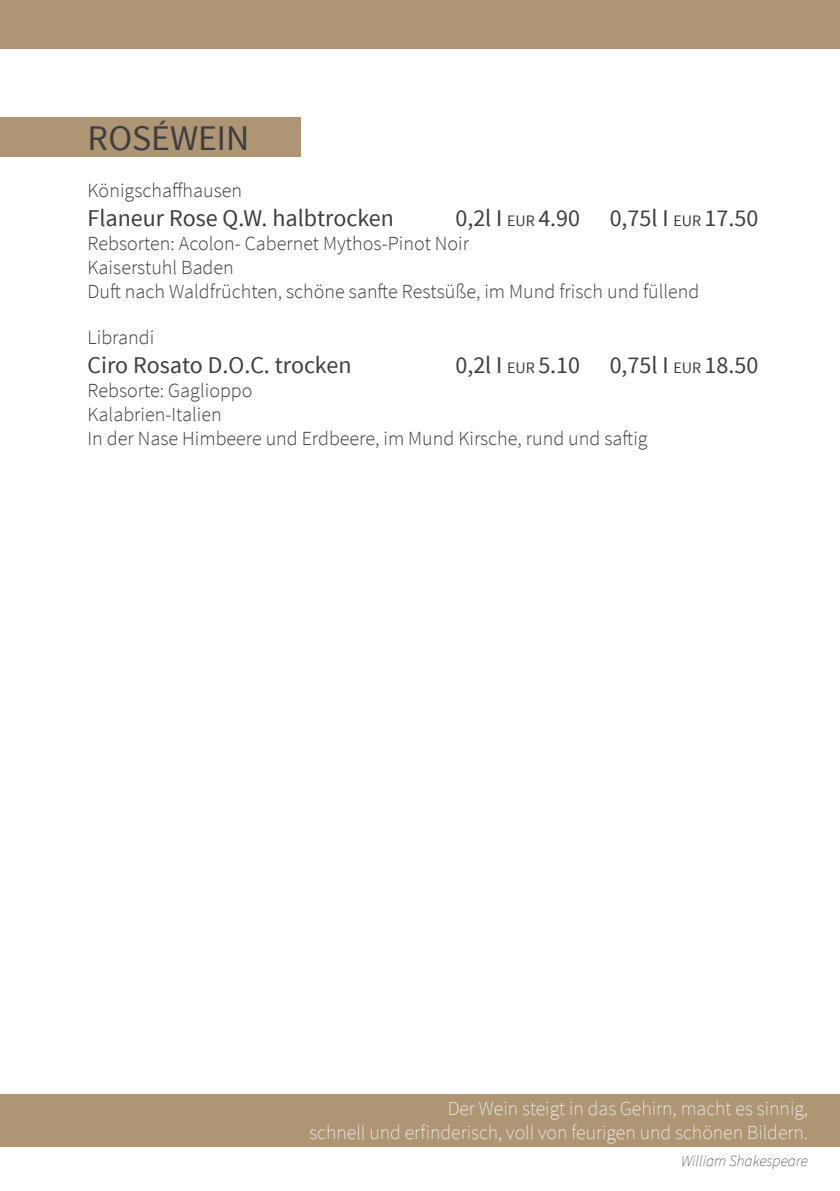
<style>
.page{position:relative;width:840px;height:1191px;background:#fff}
.page>*{position:absolute;margin:0;border:0;box-sizing:border-box;transform-origin:0 0}
.t1{font:36px "Source Sans Pro";color:#3e3e3f}
.t2{font:24px "Source Sans Pro";color:#3e3e3f}
.t3{font:300 20px/24px "Source Sans Pro";color:#3e3e3f}
.t4{font:200 19.8px/23.8px "Source Sans Pro";color:#fff;text-align:right}
.t5{font:italic 200 15.6px "Source Sans Pro";color:#3e3e3f}
.s1{font-size:16px}
</style>
<div class="page">
<div style="left:0;top:118px;width:300px;height:39px;background:#ae9574"></div>
<div style="left:0;top:0;width:839px;height:48px;background:#ae9574"></div>
<div style="left:0;top:1094px;width:839px;height:52px;background:#ae9574"></div>
<h1 class="t1" style="left:88px;top:116px;width:103px">Ros éwein</h1>
<p class="t3" style="left:88px;top:178px;width:156px">Königschaffhausen</p>
<p class="t2" style="left:88px;top:203px;width:307px">Flaneur Rose Q.W. halbtrocken</p>
<p class="t2" style="left:455px;top:203px;width:304px">0,2l I <span class="s1">EUR</span> 4.90 0,75l I <span class="s1">EUR</span> 17.50</p>
<p class="t3" style="left:88px;top:231px;width:613px">Rebsorten: Acolon- Cabernet Mythos-Pinot Noir<br>Kaiserstuhl Baden<br>Duft nach Waldfrüchten, schöne sanfte Restsüße, im Mund frisch und füllend</p>
<p class="t3" style="left:88px;top:326px;width:68px">Librandi</p>
<p class="t2" style="left:88px;top:350px;width:265px">Ciro Rosato D.O.C. trocken</p>
<p class="t2" style="left:455px;top:350px;width:304px">0,2l I <span class="s1">EUR</span> 5.10 0,75l I <span class="s1">EUR</span> 18.50</p>
<p class="t3" style="left:88px;top:378px;width:561px">Rebsorte: Gaglioppo<br>Kalabrien-Italien<br>In der Nase Himbeere und Erdbeere, im Mund Kirsche, rund und saftig</p>
<p class="t4" style="left:309px;top:1097px;width:500px">Der Wein steigt in das Gehirn, macht es sinnig,<br>schnell und erfinderisch, voll von feurigen und schönen Bildern.</p>
<p class="t5" style="left:680px;top:1151px;width:128px">William Shakespeare</p>
</div>
